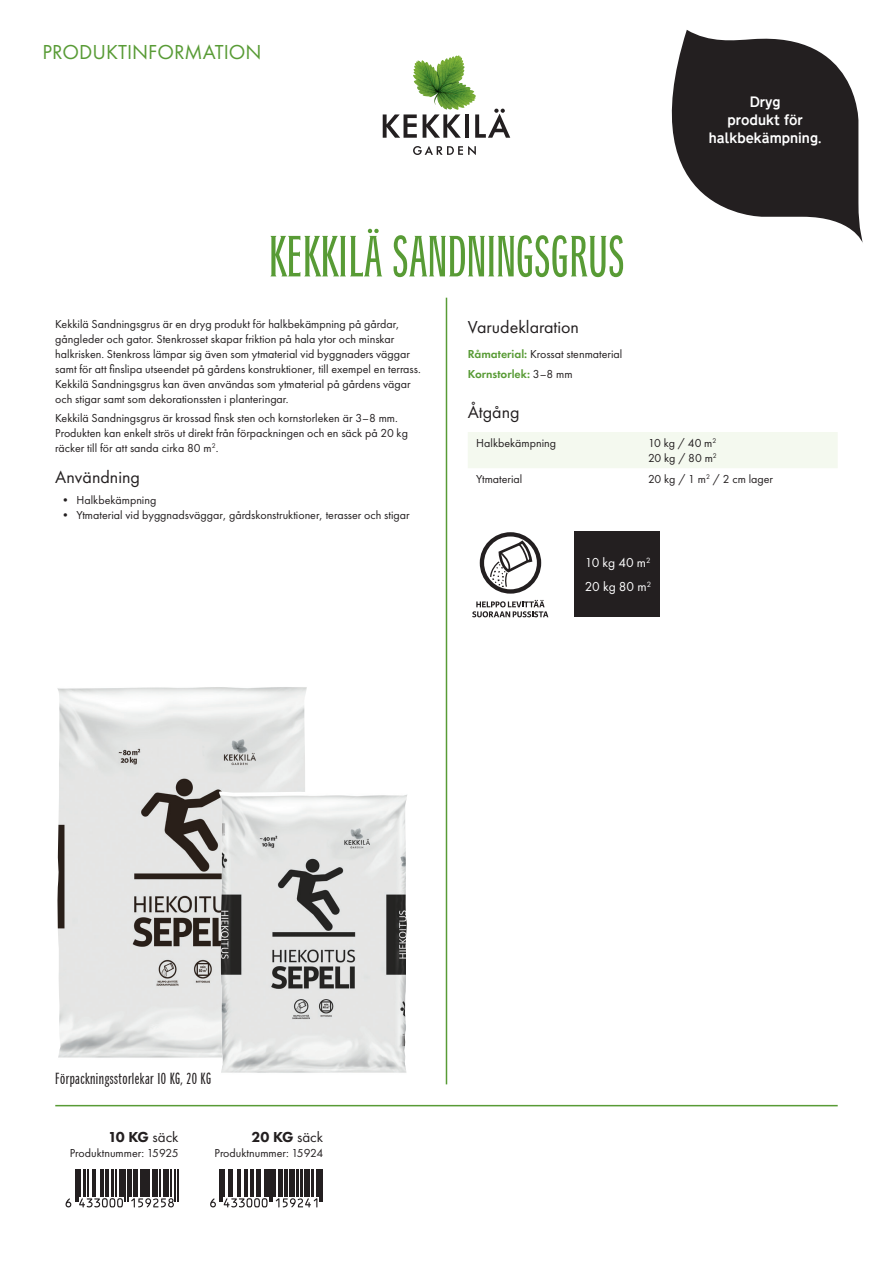
<style>
.page{position:relative;width:893px;height:1263px;background:#fff}
.page>*{position:absolute;margin:0;border:0;box-sizing:border-box;transform-origin:0 0}
.t1{font:54px "Baltra GD";color:#589b35}
.t2{font:21px "Futura PT";color:#589b35}
.t3{font:18px "Futura PT";color:#231f20}
.t4{font:15px "Baltra GD";letter-spacing:.03em;color:#231f20}
.t5{font:800 15px "Futura PT";letter-spacing:-.065em;color:#231f20}
.t6{font:500 13.5px/18px "Transport New";color:#fff;text-align:center}
.t7{font:13.5px/24px "Futura PT";color:#fff}
.t8{font:12px/15px "Futura PT";color:#231f20}
.s1{font-weight:600;color:#589b35}
.s2{font-weight:400}
</style>
<div class="page">
<hr style="left:446px;top:298px;width:1px;height:786px;background:#589b35">
<hr style="left:55px;top:1105px;width:783px;height:1px;background:#589b35">
<img style="left:415px;top:55px;width:44px;height:17px">
<svg style="left:383px;top:114px;width:34px;height:24px"></svg>
<svg style="left:423px;top:114px;width:38px;height:24px"></svg>
<hr style="left:465px;top:114px;width:4px;height:24px;background:#231f20">
<svg style="left:475px;top:109px;width:35px;height:29px"></svg>
<svg style="left:413px;top:146px;width:63px;height:9px"></svg>
<svg style="left:66px;top:1198px;width:5px;height:9px"></svg>
<hr style="left:75px;top:1169px;width:1px;height:33px;background:#231f20">
<hr style="left:77px;top:1169px;width:1px;height:33px;background:#231f20">
<svg style="left:79px;top:1169px;width:45px;height:38px"></svg>
<hr style="left:125px;top:1169px;width:1px;height:33px;background:#231f20">
<hr style="left:127px;top:1169px;width:1px;height:33px;background:#231f20">
<hr style="left:129px;top:1169px;width:3px;height:28px;background:#231f20">
<svg style="left:131px;top:1169px;width:43px;height:38px"></svg>
<hr style="left:175px;top:1169px;width:1px;height:33px;background:#231f20">
<hr style="left:177px;top:1169px;width:1px;height:33px;background:#231f20">
<svg style="left:210px;top:1198px;width:6px;height:9px"></svg>
<hr style="left:220px;top:1169px;width:1px;height:33px;background:#231f20">
<hr style="left:222px;top:1169px;width:1px;height:33px;background:#231f20">
<svg style="left:224px;top:1169px;width:44px;height:38px"></svg>
<hr style="left:269px;top:1169px;width:2px;height:33px;background:#231f20">
<hr style="left:272px;top:1169px;width:1px;height:33px;background:#231f20">
<hr style="left:274px;top:1169px;width:2px;height:28px;background:#231f20">
<svg style="left:276px;top:1169px;width:41px;height:38px"></svg>
<hr style="left:312px;top:1169px;width:2px;height:28px;background:#231f20">
<hr style="left:316px;top:1169px;width:2px;height:28px;background:#231f20">
<hr style="left:319px;top:1169px;width:1px;height:33px;background:#231f20">
<hr style="left:322px;top:1169px;width:1px;height:33px;background:#231f20">
<div style="left:468px;top:432px;width:370px;height:36px;background:#f4f9ef"></div>
<svg style="left:671px;top:30px;width:192px;height:213px;fill:#231f20"></svg>
<img style="left:57px;top:687px;width:250px;height:371px">
<svg style="left:472px;top:600px;width:76px;height:17px"></svg>
<svg style="left:480px;top:532px;width:61px;height:62px"></svg>
<img style="left:219px;top:790px;width:188px;height:283px">
<div style="left:574px;top:531px;width:85px;height:86px;background:#231f20"></div>
<h2 class="t2" style="left:43px;top:39px;width:221px">PRODUKTINFORMATION</h2>
<h1 class="t1" style="left:268px;top:225px;width:358px">KEKKILÄ SANDNINGSGRUS</h1>
<p class="t6" style="left:709px;top:92px;width:114px">Dryg<br>produkt för halkbekämpning.</p>
<p class="t8" style="left:55px;top:316px;width:367px">Kekkilä Sandningsgrus är en dryg produkt för halkbekämpning på gårdar, gångleder och gator. Stenkrosset skapar friktion på hala ytor och minskar halkrisken. Stenkross lämpar sig även som ytmaterial vid byggnaders väggar samt för att finslipa utseendet på gårdens konstruktioner, till exempel en terrass.<br>Kekkilä Sandningsgrus kan även användas som ytmaterial på gårdens vägar och stigar samt som dekorationssten i planteringar.</p>
<p class="t8" style="left:55px;top:411px;width:354px">Kekkilä Sandningsgrus är krossad finsk sten och kornstorleken är 3–8 mm.<br>Produkten kan enkelt strös ut direkt från förpackningen och en säck på 20 kg räcker till för att sanda cirka 80 m<sup>2</sup>.</p>
<h3 class="t3" style="left:55px;top:466px;width:86px">Användning</h3>
<p class="t8" style="left:60px;top:493px;width:98px">• Halkbekämpning</p>
<p class="t8" style="left:60px;top:508px;width:352px">• Ytmaterial vid byggnadsväggar, gårdskonstruktioner, terasser och stigar</p>
<h3 class="t3" style="left:468px;top:316px;width:113px">Varudeklaration</h3>
<p class="t8" style="left:468px;top:345px;width:156px;line-height:19.2px"><span class="s1">Råmaterial:</span> Krossat stenmaterial<br><span class="s1">Kornstorlek:</span> 3–8 mm</p>
<h3 class="t3" style="left:468px;top:401px;width:53px">Åtgång</h3>
<p class="t8" style="left:476px;top:436px;width:81px">Halkbekämpning</p>
<p class="t8" style="left:648px;top:436px;width:70px">10 kg / 40 m<sup>2<br></sup>20 kg / 80 m<sup>2</sup></p>
<p class="t8" style="left:476px;top:472px;width:48px">Ytmaterial</p>
<p class="t8" style="left:648px;top:472px;width:127px">20 kg / 1 m<sup>2</sup> / 2 cm lager</p>
<p class="t7" style="left:585px;top:551px;width:68px">10 kg 40 m<sup>2<br></sup>20 kg 80 m<sup>2</sup></p>
<p class="t4" style="left:55px;top:1070px;width:157px">Förpackningsstorlekar 10 KG, 20 KG</p>
<p class="t5" style="left:108px;top:1127px;width:72px">10 KG <span class="s2">säck</span></p>
<p class="t8" style="left:70px;top:1145px;width:110px">Produktnummer: 15925</p>
<p class="t5" style="left:252px;top:1127px;width:73px">20 KG <span class="s2">säck</span></p>
<p class="t8" style="left:215px;top:1145px;width:110px">Produktnummer: 15924</p>
</div>
